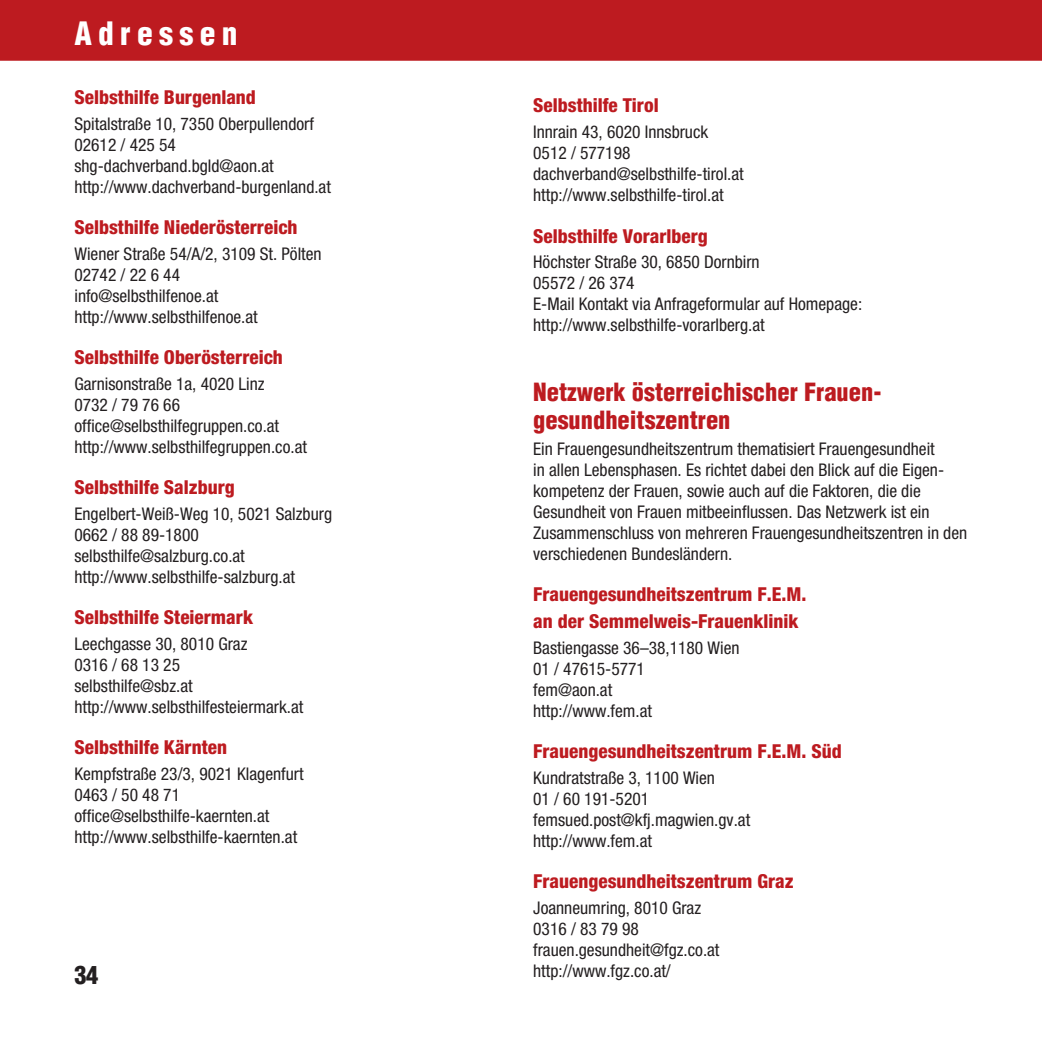
<style>
.page{position:relative;width:1042px;height:1037px;background:#fff}
.page>*{position:absolute;margin:0;border:0;box-sizing:border-box;transform-origin:0 0}
.t1{font:900 condensed 31.5px "Helvetica";letter-spacing:.2em;color:#fff}
.t2{font:900 condensed 24.5px/28px "Helvetica";color:#bd1b20}
.t3{font:900 condensed 24.5px "Helvetica";color:#231f20}
.t4{font:800 condensed 19.25px/26.2px "Helvetica Neue";color:#bd1b20}
.t5{font:condensed 17.5px/21px "Helvetica Neue";color:#231f20}
</style>
<div class="page">
<div style="left:0;top:0;width:1041px;height:75px;background:#bd1b20"></div>
<div style="left:0;top:61px;width:1040px;height:14px;background:#fff"></div>
<svg style="left:1040px;top:61px;width:1px;height:14px"></svg>
<h1 class="t1" style="left:74px;top:21px;width:164px">Adressen</h1>
<p class="t4" style="left:74px;top:86px;width:183px">Selbsthilfe Burgenland</p>
<p class="t5" style="left:74px;top:115px;width:258px">Spitalstraße 10, 7350 Oberpullendorf<br>02612 / 425 54 shg-dachverband.bgld@aon.at http://www.dachverband-burgenland.at</p>
<p class="t4" style="left:74px;top:216px;width:225px">Selbsthilfe Niederösterreich</p>
<p class="t5" style="left:74px;top:245px;width:249px">Wiener Straße 54/A/2, 3109 St. Pölten<br>02742 / 22 6 44 info@selbsthilfenoe.at http://www.selbsthilfenoe.at</p>
<p class="t4" style="left:74px;top:346px;width:210px">Selbsthilfe Oberösterreich</p>
<p class="t5" style="left:74px;top:375px;width:234px">Garnisonstraße 1a, 4020 Linz<br>0732 / 79 76 66 office@selbsthilfegruppen.co.at http://www.selbsthilfegruppen.co.at</p>
<p class="t4" style="left:74px;top:476px;width:162px">Selbsthilfe Salzburg</p>
<p class="t5" style="left:74px;top:505px;width:259px">Engelbert-Weiß-Weg 10, 5021 Salzburg<br>0662 / 88 89-1800 selbsthilfe@salzburg.co.at http://www.selbsthilfe-salzburg.at</p>
<p class="t4" style="left:74px;top:606px;width:180px">Selbsthilfe Steiermark</p>
<p class="t5" style="left:74px;top:635px;width:230px">Leechgasse 30, 8010 Graz<br>0316 / 68 13 25<br>selbsthilfe@sbz.at http://www.selbsthilfesteiermark.at</p>
<p class="t4" style="left:74px;top:736px;width:154px">Selbsthilfe Kärnten</p>
<p class="t5" style="left:74px;top:765px;width:231px">Kempfstraße 23/3, 9021 Klagenfurt<br>0463 / 50 48 71 office@selbsthilfe-kaernten.at http://www.selbsthilfe-kaernten.at</p>
<h2 class="t3" style="left:74px;top:966px;width:25px">34</h2>
<p class="t4" style="left:533px;top:94px;width:127px">Selbsthilfe Tirol</p>
<p class="t5" style="left:533px;top:123px;width:212px">Innrain 43, 6020 Innsbruck<br>0512 / 577198 dachverband@selbsthilfe-tirol.at http://www.selbsthilfe-tirol.at</p>
<p class="t4" style="left:533px;top:224px;width:176px">Selbsthilfe Vorarlberg</p>
<p class="t5" style="left:533px;top:253px;width:330px">Höchster Straße 30, 6850 Dornbirn<br>05572 / 26 374<br>E-Mail Kontakt via Anfrageformular auf Homepage: http://www.selbsthilfe-vorarlberg.at</p>
<h2 class="t2" style="left:533px;top:381px;width:350px">Netzwerk österreichischer Frauen&shy;gesundheitszentren</h2>
<p class="t5" style="left:533px;top:440px;width:435px">Ein Frauengesundheitszentrum thematisiert Frauengesundheit<br>in allen Lebensphasen. Es richtet dabei den Blick auf die Eigen&shy;kompetenz der Frauen, sowie auch auf die Faktoren, die die Gesundheit von Frauen mitbeeinflussen. Das Netzwerk ist ein Zusammenschluss von mehreren Frauengesundheitszentren in den verschiedenen Bundesländern.</p>
<p class="t4" style="left:533px;top:583px;width:275px">Frauengesundheitszentrum F.E.M. an der Semmelweis-Frauenklinik</p>
<p class="t5" style="left:533px;top:638px;width:208px">Bastiengasse 36–38,1180 Wien<br>01 / 47615-5771<br>fem@aon.at<br>http://www.fem.at</p>
<p class="t4" style="left:533px;top:739px;width:310px">Frauengesundheitszentrum F.E.M. Süd</p>
<p class="t5" style="left:533px;top:768px;width:218px">Kundratstraße 3, 1100 Wien<br>01 / 60 191-5201 femsued.post@kfj.magwien.gv.at http://www.fem.at</p>
<p class="t4" style="left:533px;top:869px;width:262px">Frauengesundheitszentrum Graz</p>
<p class="t5" style="left:533px;top:898px;width:188px">Joanneumring, 8010 Graz<br>0316 / 83 79 98 frauen.gesundheit@fgz.co.at http://www.fgz.co.at/</p>
</div>
